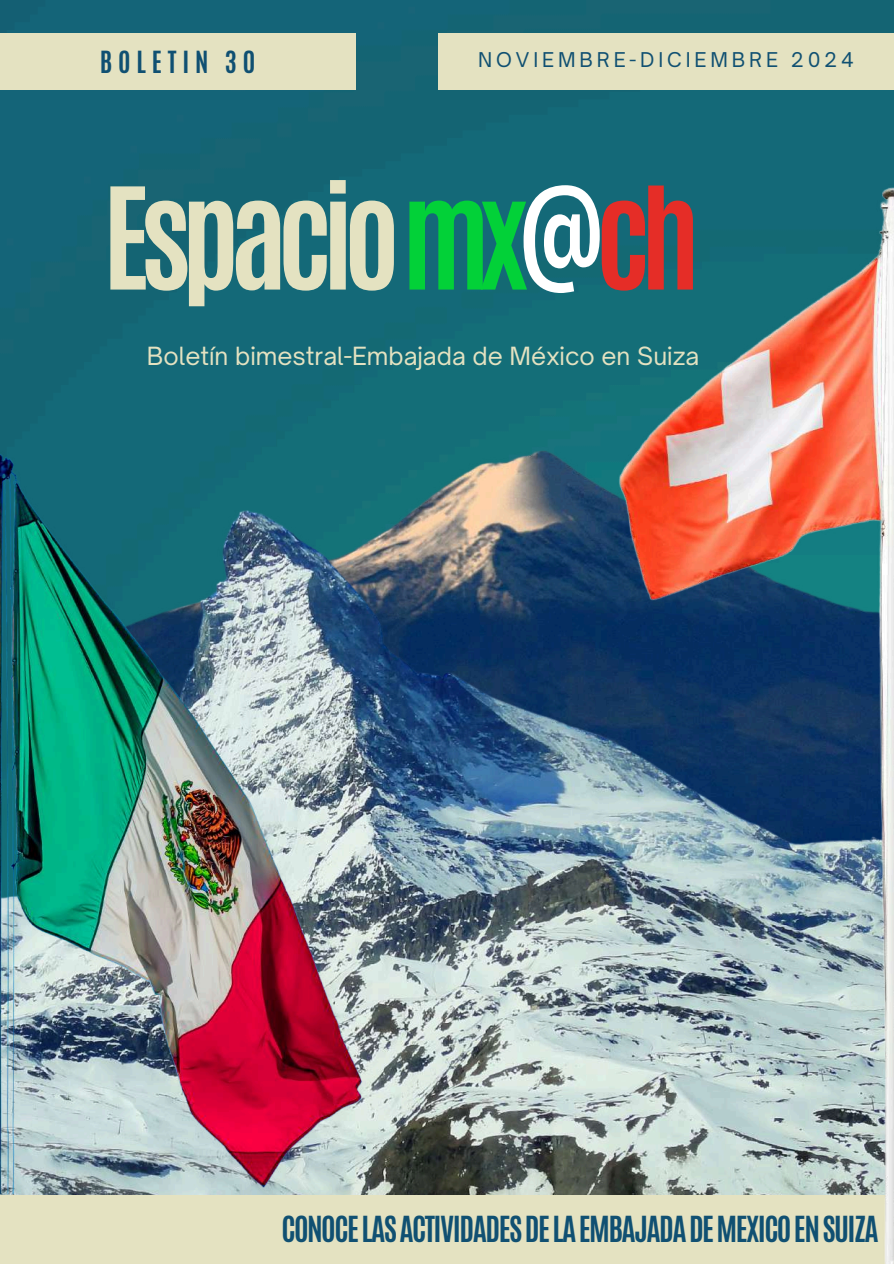
<style>
.page{position:relative;width:894px;height:1264px;background:#fff}
.page>*{position:absolute;margin:0;border:0;box-sizing:border-box;transform-origin:0 0}
.t1{font:700 120px "Antonio";letter-spacing:-.085em;color:#e4e2c1}
.t2{font:700 30px "Antonio";letter-spacing:-.05em;color:#105072}
.t3{font:700 25.5px "Antonio";letter-spacing:.23em;color:#105072}
.t4{font:24px "Open Sauce One";color:#e4e2c1}
.t5{font:19.5px "Open Sauce One";letter-spacing:.2em;color:#105072}
.s1{color:#02d138}
.s2{color:#fff}
.s3{color:#e52d27}
</style>
<div class="page">
<img style="left:0;top:0;width:519px;height:435px">
<div style="left:0;top:33px;width:355px;height:56px;background:#e4e2c1"></div>
<div style="left:438px;top:33px;width:455px;height:56px;background:#e4e2c1"></div>
<div style="left:0;top:1193px;width:893px;height:70px;background:#e4e2c1"></div>
<img style="left:438px;top:496px;width:81px;height:697px">
<img style="left:519px;top:0;width:374px;height:1263px">
<img style="left:0;top:435px;width:438px;height:758px">
<p class="t3" style="left:100px;top:44px;width:157px">BOLETIN 30</p>
<p class="t5" style="left:478px;top:47px;width:377px">NOVIEMBRE-DICIEMBRE 2024</p>
<h1 class="t1" style="left:103px;top:152px;width:598px">Espacio<span class="s1">mx</span><span class="s2">@</span><span class="s3">ch</span></h1>
<p class="t4" style="left:147px;top:341px;width:554px">Boletín bimestral-Embajada de México en Suiza</p>
<p class="t2" style="left:281px;top:1207px;width:598px">CONOCELASACTIVIDADESDELAEMBAJADADEMEXICOENSUIZA</p>
</div>
